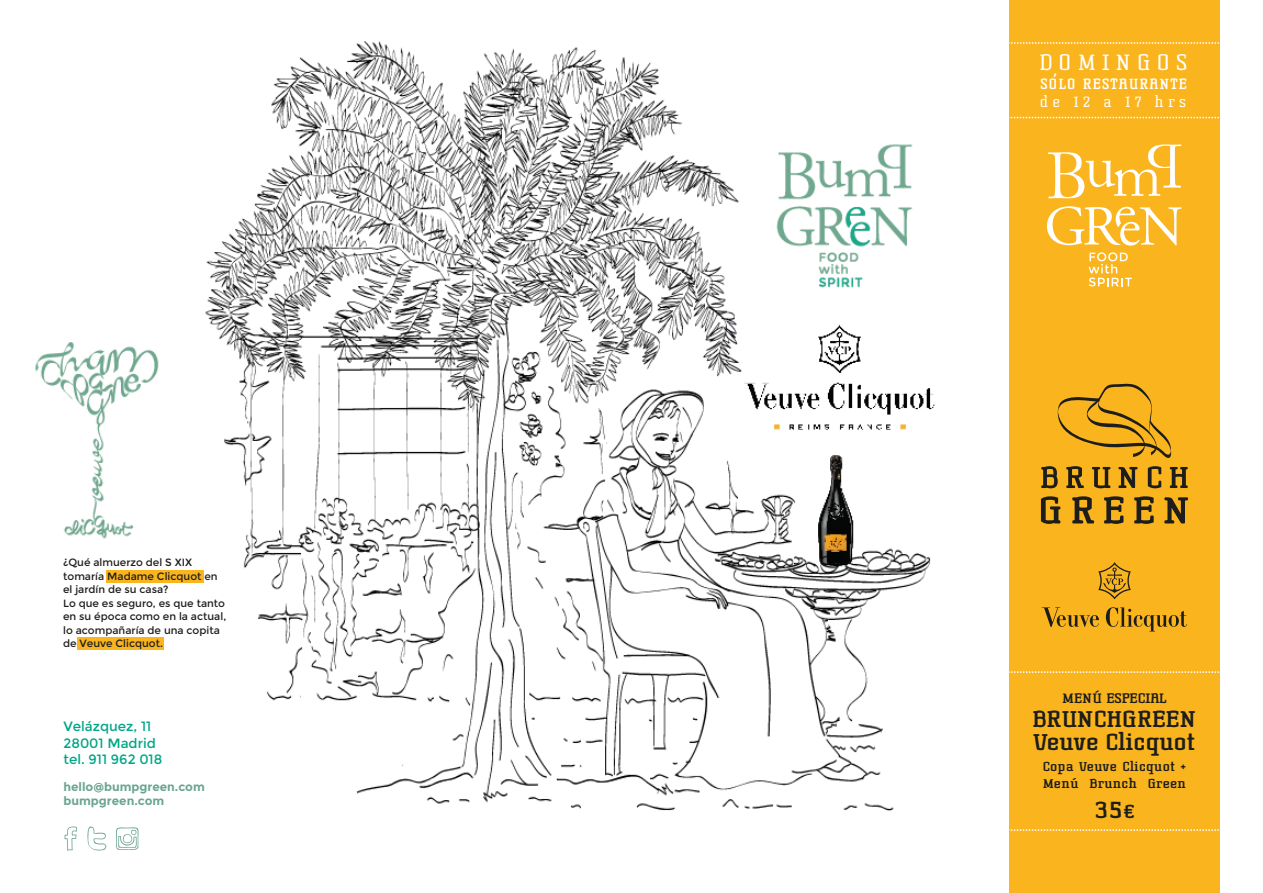
<style>
.page{position:relative;width:1263px;height:893px;background:#fff}
.page>*{position:absolute;margin:0;border:0;box-sizing:border-box;transform-origin:0 0}
.t1{font:700 24px/22.5px "Korneuburg Slab";letter-spacing:-.025em;color:#1d1d1b}
.t2{font:23.55px "Korneuburg Slab";letter-spacing:.3em;color:#fff;scale:.92 1}
.t3{font:700 15.45px "Korneuburg Slab";letter-spacing:.09em;color:#fff;scale:.92 1}
.t4{font:15.45px "Korneuburg Slab";letter-spacing:.3em;color:#fff;scale:.92 1}
.t5{font:700 14.4px "Korneuburg Slab";color:#1d1d1b}
.t6{font:13.5px/16.2px "Montserrat";color:#00a686}
.t7{font:700 13.5px/16.5px "Korneuburg Slab";letter-spacing:-.01em;color:#1d1d1b}
.t8{font:700 12px/14.4px "Montserrat";color:#6aa58f}
.t9{font:10.5px/13.5px "Montserrat";color:#1d1d1b}
.s1{font-size:19.5px}
</style>
<div class="page">
<div style="left:1009px;top:0;width:211px;height:893px;background:#fab41e"></div>
<svg style="left:1041px;top:466px;width:17px;height:22px"></svg>
<svg style="left:1066px;top:466px;width:18px;height:22px"></svg>
<svg style="left:1092px;top:467px;width:18px;height:21px"></svg>
<svg style="left:1118px;top:467px;width:19px;height:21px"></svg>
<svg style="left:1148px;top:466px;width:13px;height:22px"></svg>
<svg style="left:1170px;top:467px;width:18px;height:21px"></svg>
<svg style="left:1041px;top:496px;width:19px;height:28px"></svg>
<svg style="left:1072px;top:496px;width:22px;height:27px"></svg>
<svg style="left:1104px;top:496px;width:19px;height:28px"></svg>
<svg style="left:1134px;top:496px;width:20px;height:28px"></svg>
<svg style="left:1164px;top:497px;width:24px;height:26px"></svg>
<svg style="left:1058px;top:383px;width:114px;height:75px"></svg>
<svg style="left:1098px;top:562px;width:33px;height:37px"></svg>
<svg style="left:1042px;top:607px;width:145px;height:24px"></svg>
<svg style="left:1009px;top:671px;width:211px;height:160px"></svg>
<svg style="left:1009px;top:42px;width:211px;height:77px"></svg>
<svg style="left:1088px;top:252px;width:44px;height:35px"></svg>
<svg style="left:1048px;top:144px;width:133px;height:54px"></svg>
<svg style="left:1047px;top:206px;width:134px;height:40px"></svg>
<svg style="left:65px;top:833px;width:12px;height:18px"></svg>
<svg style="left:87px;top:833px;width:20px;height:18px"></svg>
<svg style="left:116px;top:833px;width:23px;height:17px"></svg>
<img style="left:35px;top:41px;width:900px;height:792px">
<p class="t9" style="left:63px;top:556px;width:165px">¿Qué almuerzo del S XIX tomaría Madame Clicquot en el jardín de su casa?<br>Lo que es seguro, es que tanto en su época como en la actual, lo acompañaría de una copita de Veuve Clicquot.</p>
<p class="t6" style="left:63px;top:719px;width:100px">Velázquez, 11<br>28001 Madrid tel. 911 962 018</p>
<p class="t8" style="left:63px;top:779px;width:143px">hello@bumpgreen.com bumpgreen.com</p>
<h2 class="t2" style="left:1039px;top:48px;width:162px">DOMINGOS</h2>
<h3 class="t4" style="left:1039px;top:93px;width:161px">de 12 a 17 hrs</h3>
<h3 class="t3" style="left:1053px;top:61px;width:5px">,</h3>
<h3 class="t3" style="left:1040px;top:75px;width:160px">SOLO RESTAURANTE</h3>
<h3 class="t5" style="left:1062px;top:690px;width:106px">MENÚ ESPECIAL</h3>
<h1 class="t1" style="left:1032px;top:708px;width:165px">BRUNCHGREEN<br>Veuve Clicquot</h1>
<p class="t7" style="left:1043px;top:759px;width:145px">Copa Veuve Clicquot +<br>Menú Brunch Green</p>
<h1 class="t1" style="left:1095px;top:799px;width:40px">35<span class="s1">€</span></h1>
</div>
